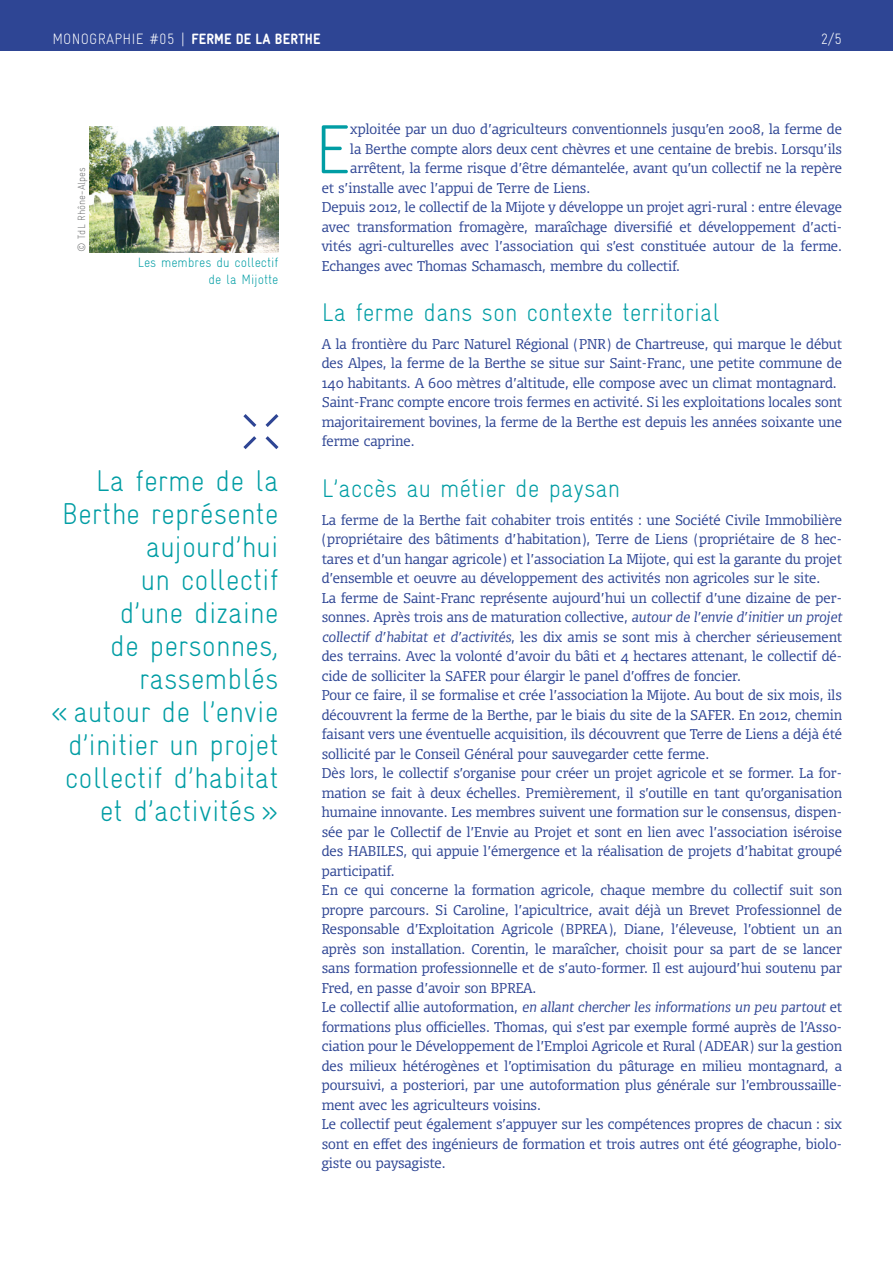
<style>
.page{position:relative;width:893px;height:1263px;background:#fff}
.page>*{position:absolute;margin:0;border:0;box-sizing:border-box;transform-origin:0 0}
.TEXTE{font:300 condensed 69.45px "Gravur";color:#009da4}
.CITATION{font:300 condensed 30px/33px "Gravur";color:#009da4;text-align:right}
.INTER{font:300 condensed 25.5px "Gravur";color:#009da4}
.t1{font:300 condensed 15px "Gravur";letter-spacing:.015em;color:#fff}
.TEXTE-2{font:300 13.5px/19.5px "Olsen";color:#2e4594;text-align:justify}
.LEGENDE{font:300 condensed 13.5px/16.5px "Gravur";color:#009da4;text-align:right}
.TEXTE_GAUCHE{font:300 condensed 10.5px "Gravur";color:#6f7172}
.s1{font-weight:900}
.s2{font-style:italic}
</style>
<div class="page">
<div style="left:0;top:0;width:893px;height:51px;background:#2e4594"></div>
<svg style="left:243px;top:414px;width:36px;height:35px"></svg>
<img style="left:90px;top:126px;width:189px;height:126px">
<p class="t1" style="left:52px;top:31px;width:270px">MONOGRAPHIE #05 | <span class="s1">FERME DE LA BERTHE</span></p>
<p class="t1" style="left:821px;top:31px;width:23px">2/5</p>
<p class="TEXTE_GAUCHE" style="left:76px;top:252px;width:87px;rotate:-90deg">© TdL Rhône-Alpes</p>
<p class="LEGENDE" style="left:138px;top:255px;width:142px">Les membres du collectif de la Mijotte</p>
<p class="CITATION" style="left:51px;top:464px;width:229px">La ferme de la<br>Berthe représente aujourd’hui<br>un collectif<br>d’une dizaine<br>de personnes, rassemblés «autour de l’envie d’initier un projet collectif d’habitat et d’activités»</p>
<p class="TEXTE" style="left:314px;top:111px;width:37px">E</p>
<p class="TEXTE-2" style="left:350px;top:119px;width:493px">xploitée par un duo d’agriculteurs conventionnels jusqu’en 2008, la ferme de</p>
<p class="TEXTE-2" style="left:350px;top:139px;width:493px">la Berthe compte alors deux cent chèvres et une centaine de brebis. Lorsqu’ils</p>
<p class="TEXTE-2" style="left:350px;top:158px;width:493px">arrêtent, la ferme risque d’être démantelée, avant qu’un collectif ne la repère</p>
<p class="TEXTE-2" style="left:322px;top:178px;width:270px">et s’installe avec l’appui de Terre de Liens.</p>
<p class="TEXTE-2" style="left:322px;top:197px;width:522px">Depuis 2012, le collectif de la Mijote y développe un projet agri-rural : entre élevage avec transformation fromagère, maraîchage diversifié et développement d’acti&shy;vités agri-culturelles avec l’association qui s’est constituée autour de la ferme.<br>Echanges avec Thomas Schamasch, membre du collectif.</p>
<p class="INTER" style="left:322px;top:298px;width:400px">La ferme dans son contexte territorial</p>
<p class="TEXTE-2" style="left:322px;top:334px;width:522px">A la frontière du Parc Naturel Régional (PNR) de Chartreuse, qui marque le début des Alpes, la ferme de la Berthe se situe sur Saint-Franc, une petite commune de 140 habitants. A 600 mètres d’altitude, elle compose avec un climat montagnard.</p>
<p class="TEXTE-2" style="left:322px;top:392px;width:522px">Saint-Franc compte encore trois fermes en activité. Si les exploitations locales sont majoritairement bovines, la ferme de la Berthe est depuis les années soixante une ferme caprine.</p>
<p class="INTER" style="left:322px;top:474px;width:300px">L’accès au métier de paysan</p>
<p class="TEXTE-2" style="left:322px;top:510px;width:522px">La ferme de la Berthe fait cohabiter trois entités : une Société Civile Immobilière (propriétaire des bâtiments d’habitation), Terre de Liens (propriétaire de 8 hec&shy;tares et d’un hangar agricole) et l’association La Mijote, qui est la garante du projet d’ensemble et oeuvre au développement des activités non agricoles sur le site.</p>
<p class="TEXTE-2" style="left:322px;top:588px;width:522px">La ferme de Saint-Franc représente aujourd’hui un collectif d’une dizaine de per&shy;sonnes. Après trois ans de maturation collective, <span class="s2">autour de l’envie d’initier un projet collectif d’habitat et d’activités</span>, les dix amis se sont mis à chercher sérieusement des terrains. Avec la volonté d’avoir du bâti et 4 hectares attenant, le collectif dé&shy;cide de solliciter la SAFER pour élargir le panel d’offres de foncier.</p>
<p class="TEXTE-2" style="left:322px;top:685px;width:522px">Pour ce faire, il se formalise et crée l’association la Mijote. Au bout de six mois, ils découvrent la ferme de la Berthe, par le biais du site de la SAFER. En 2012, chemin faisant vers une éventuelle acquisition, ils découvrent que Terre de Liens a déjà été sollicité par le Conseil Général pour sauvegarder cette ferme.</p>
<p class="TEXTE-2" style="left:322px;top:763px;width:522px">Dès lors, le collectif s’organise pour créer un projet agricole et se former. La for&shy;mation se fait à deux échelles. Premièrement, il s’outille en tant qu’organisation humaine innovante. Les membres suivent une formation sur le consensus, dispen&shy;sée par le Collectif de l’Envie au Projet et sont en lien avec l’association iséroise des HABILES, qui appuie l’émergence et la réalisation de projets d’habitat groupé participatif.</p>
<p class="TEXTE-2" style="left:322px;top:880px;width:522px">En ce qui concerne la formation agricole, chaque membre du collectif suit son propre parcours. Si Caroline, l’apicultrice, avait déjà un Brevet Professionnel de Responsable d’Exploitation Agricole (BPREA), Diane, l’éleveuse, l’obtient un an après son installation. Corentin, le maraîcher, choisit pour sa part de se lancer sans formation professionnelle et de s’auto-former. Il est aujourd’hui soutenu par Fred, en passe d’avoir son BPREA.</p>
<p class="TEXTE-2" style="left:322px;top:997px;width:522px">Le collectif allie autoformation, <span class="s2">en allant chercher les informations un peu partout</span> et formations plus officielles. Thomas, qui s’est par exemple formé auprès de l’Asso&shy;ciation pour le Développement de l’Emploi Agricole et Rural (ADEAR) sur la gestion des milieux hétérogènes et l’optimisation du pâturage en milieu montagnard, a poursuivi, a posteriori, par une autoformation plus générale sur l’embroussaille&shy;ment avec les agriculteurs voisins.</p>
<p class="TEXTE-2" style="left:322px;top:1114px;width:522px">Le collectif peut également s’appuyer sur les compétences propres de chacun : six sont en effet des ingénieurs de formation et trois autres ont été géographe, biolo&shy;giste ou paysagiste.</p>
</div>
